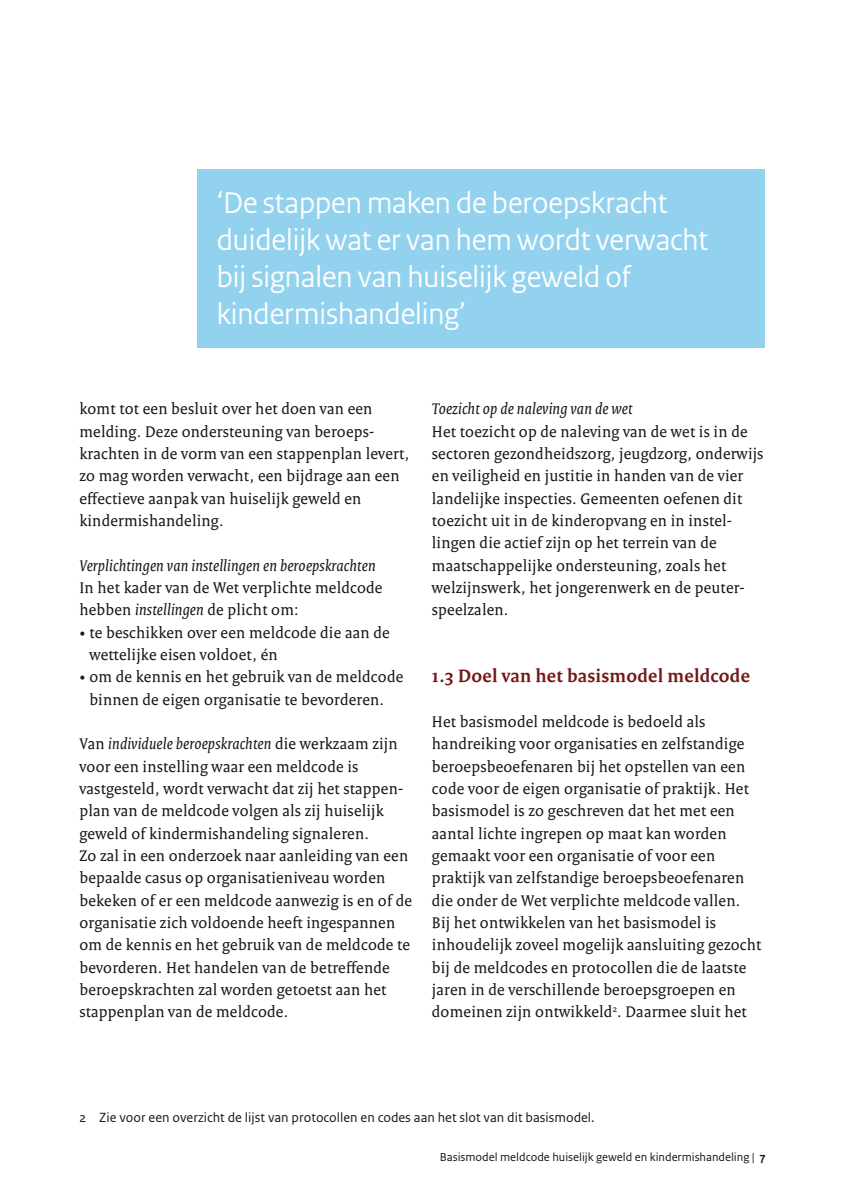
<style>
.page{position:relative;width:844px;height:1191px;background:#fff}
.page>*{position:absolute;margin:0;border:0;box-sizing:border-box;transform-origin:0 0}
.t1{font:31.5px/36.8px "Rijksoverheid Sans Heading";color:#fff}
.t2{font:700 19.25px "Rijksoverheid Serif";letter-spacing:.015em;color:#74191b}
.t3{font:16.62px/22.4px "Rijksoverheid Serif";letter-spacing:.015em;color:#1a171c}
.t4{font:italic 16.62px "Rijksoverheid Serif";letter-spacing:.015em;color:#1a171c}
.t5{font:14px "Rijksoverheid Sans Text";color:#1a171c}
.t6{font:12.25px "Rijksoverheid Sans Text";color:#1a171c}
.s1{font-style:italic}
.s2{font-weight:700}
</style>
<div class="page">
<div style="left:197px;top:169px;width:567px;height:178px;background:#93d2ef"></div>
<h1 class="t1" style="left:217px;top:185px;width:493px">‘De stappen maken de beroepskracht duidelijk wat er van hem wordt verwacht bij signalen van huiselijk geweld of kindermishandeling’</h1>
<p class="t3" style="left:79px;top:398px;width:331px">komt tot een besluit over het doen van een melding. Deze ondersteuning van beroeps&shy;krachten in de vorm van een stappenplan levert, zo mag worden verwacht, een bijdrage aan een effectieve aanpak van huiselijk geweld en kindermishandeling.</p>
<p class="t4" style="left:79px;top:555px;width:297px">Verplichtingen van instellingen en beroepskrachten</p>
<p class="t3" style="left:79px;top:576px;width:304px">In het kader van de Wet verplichte meldcode hebben <span class="s1">instellingen</span> de plicht om:</p>
<p class="t3" style="left:89px;top:621px;width:302px;text-indent:-10px">• te beschikken over een meldcode die aan de wettelijke eisen voldoet, én</p>
<p class="t3" style="left:79px;top:665px;width:325px;text-align:center">• om de kennis en het gebruik van de meldcode binnen de eigen organisatie te bevorderen.</p>
<p class="t3" style="left:79px;top:732px;width:334px">Van <span class="s1">individuele beroepskrachten</span> die werkzaam zijn voor een instelling waar een meldcode is vastgesteld, wordt verwacht dat zij het stappen&shy;plan van de meldcode volgen als zij huiselijk geweld of kindermishandeling signaleren.<br>Zo zal in een onderzoek naar aanleiding van een bepaalde casus op organisatieniveau worden bekeken of er een meldcode aanwezig is en of de organisatie zich voldoende heeft ingespannen om de kennis en het gebruik van de meldcode te bevorderen. Het handelen van de betreffende beroepskrachten zal worden getoetst aan het stappenplan van de meldcode.</p>
<p class="t4" style="left:432px;top:399px;width:202px">Toezicht op de naleving van de wet</p>
<p class="t3" style="left:432px;top:420px;width:333px">Het toezicht op de naleving van de wet is in de sectoren gezondheidszorg, jeugdzorg, onderwijs en veiligheid en justitie in handen van de vier landelijke inspecties. Gemeenten oefenen dit toezicht uit in de kinderopvang en in instel&shy;lingen die actief zijn op het terrein van de maatschappelijke ondersteuning, zoals het welzijnswerk, het jongerenwerk en de peuter&shy;speelzalen.</p>
<p class="t2" style="left:432px;top:664px;width:319px">1.3 Doel van het basismodel meldcode</p>
<p class="t3" style="left:432px;top:710px;width:331px">Het basismodel meldcode is bedoeld als handreiking voor organisaties en zelfstandige beroepsbeoefenaren bij het opstellen van een code voor de eigen organisatie of praktijk. Het basismodel is zo geschreven dat het met een aantal lichte ingrepen op maat kan worden gemaakt voor een organisatie of voor een praktijk van zelfstandige beroepsbeoefenaren die onder de Wet verplichte meldcode vallen.<br>Bij het ontwikkelen van het basismodel is inhoudelijk zoveel mogelijk aansluiting gezocht bij de meldcodes en protocollen die de laatste jaren in de verschillende beroepsgroepen en domeinen zijn ontwikkeld<sup>2</sup>. Daarmee sluit het</p>
<p class="t5" style="left:79px;top:1109px;width:516px">2 Zie voor een overzicht de lijst van protocollen en codes aan het slot van dit basismodel.</p>
<p class="t6" style="left:439px;top:1150px;width:327px">Basismodel meldcode huiselijk geweld en kindermishandeling | <span class="s2">7</span></p>
</div>
